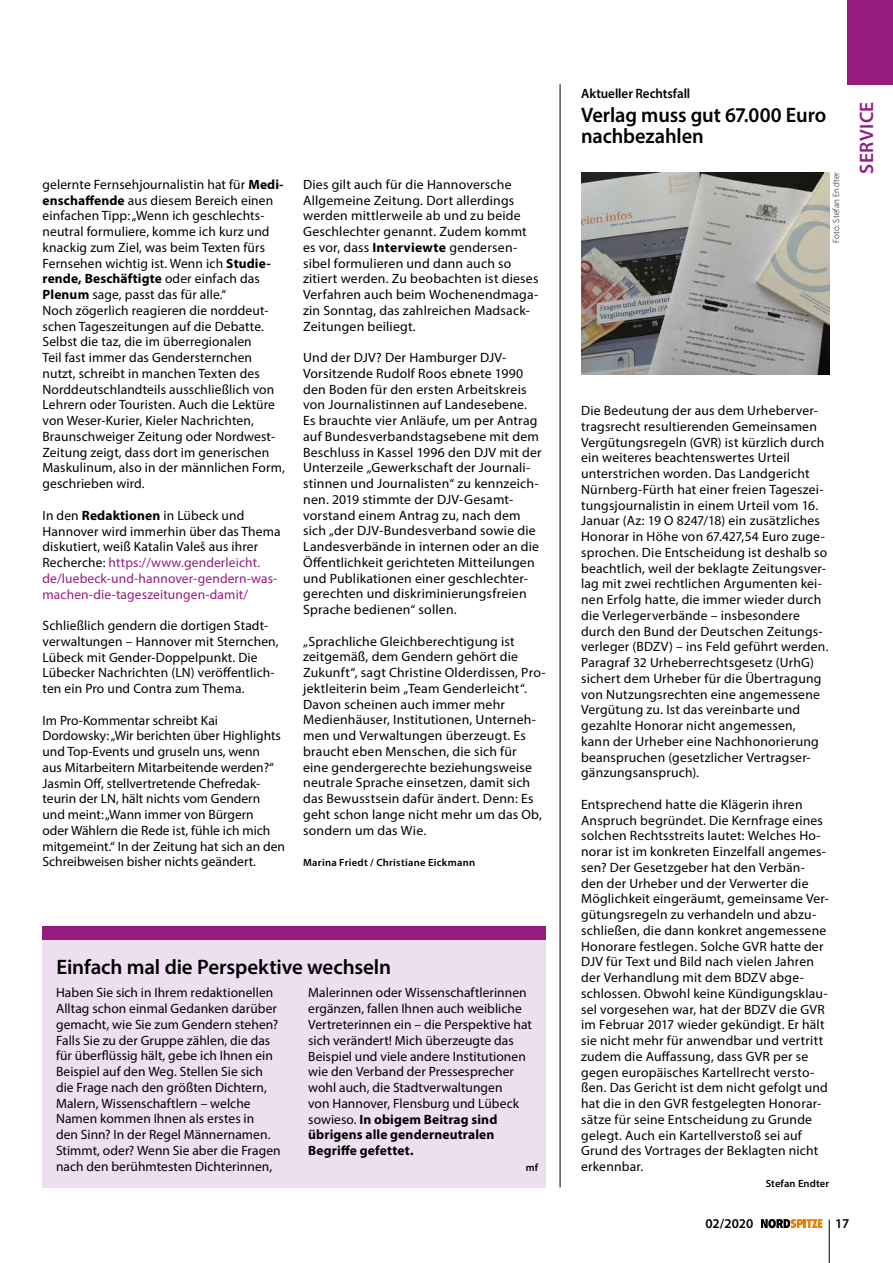
<style>
.page{position:relative;width:893px;height:1263px;background:#fff}
.page>*{position:absolute;margin:0;border:0;box-sizing:border-box;transform-origin:0 0}
.t1{font:600 21px/21px "Myriad Pro";letter-spacing:-.01em;color:#000}
.t2{font:600 19.5px "Myriad Pro";letter-spacing:.02em;color:#951b81}
.t3{font:13.5px/15.8px "Myriad Pro";letter-spacing:.01em;color:#000}
.t4{font:600 13.5px "Myriad Pro";color:#000}
.t5{font:600 10.5px "Myriad Pro";letter-spacing:.025em;color:#000}
.t6{font:300 9px "Myriad Pro";letter-spacing:.02em;color:#000}
.s1{font-weight:700}
.s2{color:#951b81}
</style>
<div class="page">
<div style="left:848px;top:0;width:45px;height:85px;background:#951b81"></div>
<svg style="left:761px;top:1219px;width:61px;height:10px"></svg>
<hr style="left:829px;top:1219px;width:1px;height:44px;background:#000">
<img style="left:581px;top:172px;width:249px;height:203px">
<hr style="left:560px;top:84px;width:1px;height:1103px;background:#000">
<div style="left:43px;top:931px;width:503px;height:256px;background:#eddfef"></div>
<div style="left:43px;top:926px;width:503px;height:13px;background:#951b81"></div>
<p class="t3" style="left:43px;top:176px;width:244px">gelernte Fernsehjournalistin hat für <span class="s1">Medi&shy;enschaffende</span> aus diesem Bereich einen einfachen Tipp: „Wenn ich geschlechts&shy;neutral formuliere, komme ich kurz und knackig zum Ziel, was beim Texten fürs Fernsehen wichtig ist. Wenn ich <span class="s1">Studie&shy;rende, Beschäftigte</span> oder einfach das <span class="s1">Plenum</span> sage, passt das für alle.“<br>Noch zögerlich reagieren die norddeut&shy;schen Tageszeitungen auf die Debatte.<br>Selbst die taz, die im überregionalen<br>Teil fast immer das Gendersternchen nutzt, schreibt in manchen Texten des Norddeutschlandteils ausschließlich von Lehrern oder Touristen. Auch die Lektüre von Weser-Kurier, Kieler Nachrichten, Braunschweiger Zeitung oder Nordwest-Zeitung zeigt, dass dort im generischen Maskulinum, also in der männlichen Form, geschrieben wird.</p>
<p class="t3" style="left:43px;top:507px;width:240px">In den <span class="s1">Redaktionen</span> in Lübeck und Hannover wird immerhin über das Thema diskutiert, weiß Katalin Valeš aus ihrer Recherche: <span class="s2">https://www.genderleicht. de/luebeck-und-hannover-gendern-was&shy;machen-die-tageszeitungen-damit/</span></p>
<p class="t3" style="left:43px;top:617px;width:238px">Schließlich gendern die dortigen Stadt&shy;verwaltungen – Hannover mit Sternchen, Lübeck mit Gender-Doppelpunkt. Die Lübecker Nachrichten (LN) veröffentlich&shy;ten ein Pro und Contra zum Thema.</p>
<p class="t3" style="left:43px;top:712px;width:244px">Im Pro-Kommentar schreibt Kai Dordowsky: „Wir berichten über Highlights und Top-Events und gruseln uns, wenn<br>aus Mitarbeitern Mitarbeitende werden?“ Jasmin Off, stellvertretende Chefredak&shy;teurin der LN, hält nichts vom Gendern und meint: „Wann immer von Bürgern<br>oder Wählern die Rede ist, fühle ich mich mitgemeint.“ In der Zeitung hat sich an den Schreibweisen bisher nichts geändert.</p>
<p class="t3" style="left:303px;top:176px;width:237px">Dies gilt auch für die Hannoversche Allgemeine Zeitung. Dort allerdings werden mittlerweile ab und zu beide Geschlechter genannt. Zudem kommt es vor, dass <span class="s1">Interviewte</span> gendersen&shy;sibel formulieren und dann auch so zitiert werden. Zu beobachten ist dieses Verfahren auch beim Wochenendmaga&shy;zin Sonntag, das zahlreichen Madsack-Zeitungen beiliegt.</p>
<p class="t3" style="left:303px;top:349px;width:240px">Und der DJV? Der Hamburger DJV-Vorsitzende Rudolf Roos ebnete 1990 den Boden für den ersten Arbeitskreis von Journalistinnen auf Landesebene.<br>Es brauchte vier Anläufe, um per Antrag auf Bundesverbandstagsebene mit dem Beschluss in Kassel 1996 den DJV mit der Unterzeile „Gewerkschaft der Journali&shy;stinnen und Journalisten“ zu kennzeich&shy;nen. 2019 stimmte der DJV-Gesamt&shy;vorstand einem Antrag zu, nach dem sich „der DJV-Bundesverband sowie die Landesverbände in internen oder an die Öffentlichkeit gerichteten Mitteilungen und Publikationen einer geschlechter&shy;gerechten und diskriminierungsfreien Sprache bedienen“ sollen.</p>
<p class="t3" style="left:303px;top:633px;width:244px">„Sprachliche Gleichberechtigung ist zeitgemäß, dem Gendern gehört die Zukunft“, sagt Christine Olderdissen, Pro&shy;jektleiterin beim „Team Genderleicht“.<br>Davon scheinen auch immer mehr Medienhäuser, Institutionen, Unterneh&shy;men und Verwaltungen überzeugt. Es braucht eben Menschen, die sich für<br>eine gendergerechte beziehungsweise neutrale Sprache einsetzen, damit sich das Bewusstsein dafür ändert. Denn: Es geht schon lange nicht mehr um das Ob, sondern um das Wie.</p>
<p class="t5" style="left:303px;top:856px;width:174px">Marina Friedt / Christiane Eickmann</p>
<h1 class="t1" style="left:56px;top:956px;width:336px">Einfach mal die Perspektive wechseln</h1>
<p class="t3" style="left:56px;top:985px;width:226px">Haben Sie sich in Ihrem redaktionellen Alltag schon einmal Gedanken darüber gemacht, wie Sie zum Gendern stehen?<br>Falls Sie zu der Gruppe zählen, die das für überflüssig hält, gebe ich Ihnen ein Beispiel auf den Weg. Stellen Sie sich die Frage nach den größten Dichtern, Malern, Wissenschaftlern – welche Namen kommen Ihnen als erstes in<br>den Sinn? In der Regel Männernamen.<br>Stimmt, oder? Wenn Sie aber die Fragen nach den berühmtesten Dichterinnen,</p>
<p class="t3" style="left:308px;top:985px;width:225px">Malerinnen oder Wissenschaftlerinnen ergänzen, fallen Ihnen auch weibliche Vertreterinnen ein – die Perspektive hat sich verändert! Mich überzeugte das Beispiel und viele andere Institutionen wie den Verband der Pressesprecher wohl auch, die Stadtverwaltungen<br>von Hannover, Flensburg und Lübeck sowieso. <span class="s1">In obigem Beitrag sind übrigens alle genderneutralen Begriffe gefettet.</span></p>
<p class="t5" style="left:526px;top:1161px;width:14px">mf</p>
<p class="t4" style="left:581px;top:85px;width:111px">Aktueller Rechtsfall</p>
<h1 class="t1" style="left:581px;top:104px;width:247px">Verlag muss gut 67.000 Euro nachbezahlen</h1>
<p class="t6" style="left:831px;top:243px;width:73px;rotate:-90deg">Foto: Stefan Endter</p>
<h2 class="t2" style="left:854px;top:174px;width:74px;rotate:-90deg">SERVICE</h2>
<p class="t3" style="left:581px;top:402px;width:249px">Die Bedeutung der aus dem Urheberver&shy;tragsrecht resultierenden Gemeinsamen Vergütungsregeln (GVR) ist kürzlich durch ein weiteres beachtenswertes Urteil unterstrichen worden. Das Landgericht Nürnberg-Fürth hat einer freien Tageszei&shy;tungsjournalistin in einem Urteil vom 16.<br>Januar (Az: 19 O 8247/18) ein zusätzliches Honorar in Höhe von 67.427,54 Euro zuge&shy;sprochen. Die Entscheidung ist deshalb so beachtlich, weil der beklagte Zeitungsver&shy;lag mit zwei rechtlichen Argumenten kei&shy;nen Erfolg hatte, die immer wieder durch die Verlegerverbände – insbesondere durch den Bund der Deutschen Zeitungs&shy;verleger (BDZV) – ins Feld geführt werden.<br>Paragraf 32 Urheberrechtsgesetz (UrhG) sichert dem Urheber für die Übertragung von Nutzungsrechten eine angemessene Vergütung zu. Ist das vereinbarte und gezahlte Honorar nicht angemessen,<br>kann der Urheber eine Nachhonorierung beanspruchen (gesetzlicher Vertragser&shy;gänzungsanspruch).</p>
<p class="t3" style="left:581px;top:796px;width:249px">Entsprechend hatte die Klägerin ihren Anspruch begründet. Die Kernfrage eines solchen Rechtsstreits lautet: Welches Ho&shy;norar ist im konkreten Einzelfall angemes&shy;sen? Der Gesetzgeber hat den Verbän&shy;den der Urheber und der Verwerter die Möglichkeit eingeräumt, gemeinsame Ver&shy;gütungsregeln zu verhandeln und abzu&shy;schließen, die dann konkret angemessene Honorare festlegen. Solche GVR hatte der DJV für Text und Bild nach vielen Jahren der Verhandlung mit dem BDZV abge&shy;schlossen. Obwohl keine Kündigungsklau&shy;sel vorgesehen war, hat der BDZV die GVR im Februar 2017 wieder gekündigt. Er hält sie nicht mehr für anwendbar und vertritt zudem die Auffassung, dass GVR per se gegen europäisches Kartellrecht versto&shy;ßen. Das Gericht ist dem nicht gefolgt und hat die in den GVR festgelegten Honorar&shy;sätze für seine Entscheidung zu Grunde gelegt. Auch ein Kartellverstoß sei auf Grund des Vortrages der Beklagten nicht erkennbar.</p>
<p class="t5" style="left:766px;top:1177px;width:65px">Stefan Endter</p>
<p class="t4" style="left:705px;top:1215px;width:49px">02/2020</p>
<p class="t4" style="left:835px;top:1215px;width:16px">17</p>
</div>
